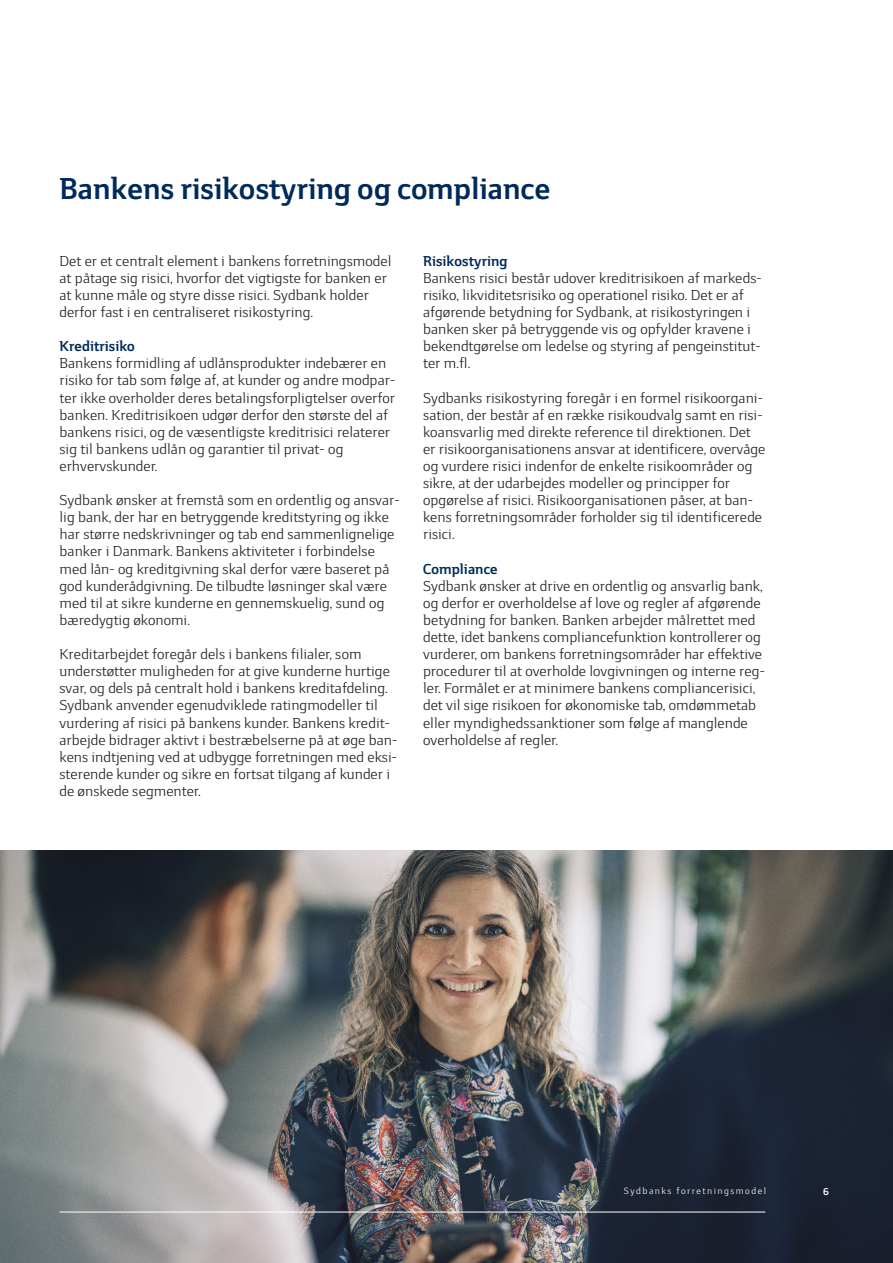
<style>
.page{position:relative;width:893px;height:1263px;background:#fff}
.page>*{position:absolute;margin:0;border:0;box-sizing:border-box;transform-origin:0 0}
.Overskift_Indhold{font:700 30px "Sydbank Sans";color:#002a5b}
.Brødtekst{font:14.25px/17.1px "Sydbank Sans";color:#231f20}
.Mellemrubrik{font:700 14.25px "Sydbank Sans";color:#002a5b}
.t1{font:700 9.75px "Sydbank Sans";color:#fff}
.Brødtekst-2{font:9px "Sydbank Sans";letter-spacing:.16em;color:#fff}
</style>
<div class="page">
<img style="left:0;top:850px;width:893px;height:413px">
<hr style="left:60px;top:1212px;width:705px;height:1px;background:#fff">
<p class="Overskift_Indhold" style="left:60px;top:169px;width:492px">Bankens risikostyring og compliance</p>
<p class="Brødtekst" style="left:60px;top:252px;width:333px">Det er et centralt element i bankens forretningsmodel at påtage sig risici, hvorfor det vigtigste for banken er at kunne måle og styre disse risici. Sydbank holder derfor fast i en centraliseret risikostyring.</p>
<p class="Mellemrubrik" style="left:60px;top:337px;width:77px">Kreditrisiko</p>
<p class="Brødtekst" style="left:60px;top:355px;width:337px">Bankens formidling af udlånsprodukter indebærer en risiko for tab som følge af, at kunder og andre modpar&shy;ter ikke overholder deres betalingsforpligtelser overfor banken. Kreditrisikoen udgør derfor den største del af bankens risici, og de væsentligste kreditrisici relaterer sig til bankens udlån og garantier til privat- og erhvervskunder.</p>
<p class="Brødtekst" style="left:60px;top:491px;width:342px">Sydbank ønsker at fremstå som en ordentlig og ansvar&shy;lig bank, der har en betryggende kreditstyring og ikke har større nedskrivninger og tab end sammenlignelige banker i Danmark. Bankens aktiviteter i forbindelse med lån- og kreditgivning skal derfor være baseret på god kunderådgivning. De tilbudte løsninger skal være med til at sikre kunderne en gennemskuelig, sund og bæredygtig økonomi.</p>
<p class="Brødtekst" style="left:60px;top:645px;width:339px">Kreditarbejdet foregår dels i bankens filialer, som understøtter muligheden for at give kunderne hurtige svar, og dels på centralt hold i bankens kreditafdeling.<br>Sydbank anvender egenudviklede ratingmodeller til vurdering af risici på bankens kunder. Bankens kredit&shy;arbejde bidrager aktivt i bestræbelserne på at øge ban&shy;kens indtjening ved at udbygge forretningen med eksi&shy;sterende kunder og sikre en fortsat tilgang af kunder i de ønskede segmenter.</p>
<p class="Mellemrubrik" style="left:423px;top:252px;width:86px">Risikostyring</p>
<p class="Brødtekst" style="left:423px;top:269px;width:340px">Bankens risici består udover kreditrisikoen af markeds&shy;risiko, likviditetsrisiko og operationel risiko. Det er af afgørende betydning for Sydbank, at risikostyringen i banken sker på betryggende vis og opfylder kravene i bekendtgørelse om ledelse og styring af pengeinstitut&shy;ter m.fl.</p>
<p class="Brødtekst" style="left:423px;top:389px;width:344px">Sydbanks risikostyring foregår i en formel risikoorgani&shy;sation, der består af en række risikoudvalg samt en risi&shy;koansvarlig med direkte reference til direktionen. Det er risikoorganisationens ansvar at identificere, overvåge og vurdere risici indenfor de enkelte risikoområder og sikre, at der udarbejdes modeller og principper for opgørelse af risici. Risikoorganisationen påser, at ban&shy;kens forretningsområder forholder sig til identificerede risici.</p>
<p class="Mellemrubrik" style="left:423px;top:559px;width:76px">Compliance</p>
<p class="Brødtekst" style="left:423px;top:577px;width:343px">Sydbank ønsker at drive en ordentlig og ansvarlig bank, og derfor er overholdelse af love og regler af afgørende betydning for banken. Banken arbejder målrettet med dette, idet bankens compliancefunktion kontrollerer og vurderer, om bankens forretningsområder har effektive procedurer til at overholde lovgivningen og interne reg&shy;ler. Formålet er at minimere bankens compliancerisici, det vil sige risikoen for økonomiske tab, omdømmetab eller myndighedssanktioner som følge af manglende overholdelse af regler.</p>
<p class="Brødtekst-2" style="left:624px;top:1185px;width:144px">Sydbanks forretningsmodel</p>
<p class="t1" style="left:823px;top:1185px;width:7px">6</p>
</div>
